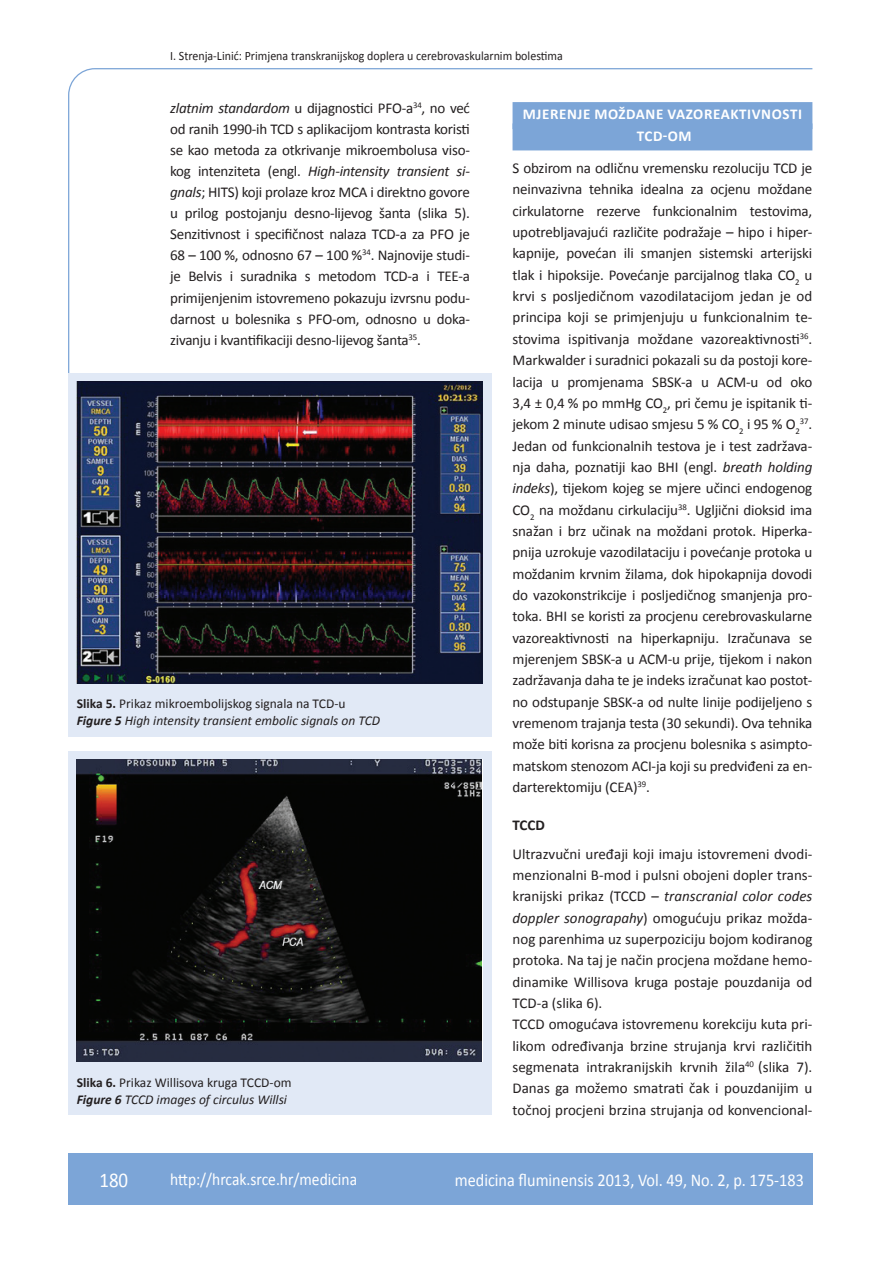
<style>
.page{position:relative;width:889px;height:1268px;background:#fff}
.page>*{position:absolute;margin:0;border:0;box-sizing:border-box;transform-origin:0 0}
.t1{font:21px "Calibri";color:#fff;scale:.9 1}
.t2{font:18px "Calibri";color:#fff;scale:.9 1}
.t3{font:17.25px "Calibri";color:#fff;scale:.9 1}
.t4{font:15px/21.3px "Calibri";color:#231f20;text-align:justify}
.t5{font:700 15px/21.3px "Calibri";letter-spacing:.04em;color:#fff}
.t6{font:700 15px "Calibri";color:#231f20}
.t7{font:italic 13.5px/16.5px "Calibri";color:#231f20}
.t8{font:13.5px/16.5px "Calibri";color:#231f20}
.t9{font:12.75px "Calibri";color:#231f20;scale:.94 1}
.t10{font:8.7px "Calibri";color:#231f20}
.s1{font-style:italic}
.s2{font-size:15px}
.s3{font-weight:700;font-style:normal}
.s4{font-style:normal}
.s5{font-weight:700}
.s6{font-weight:700;font-style:italic}
</style>
<div class="page">
<svg style="left:68px;top:68px;width:745px;height:308px"></svg>
<div style="left:68px;top:1152px;width:744px;height:51px;background:#7ca5d7"></div>
<div style="left:68px;top:373px;width:423px;height:363px;background:#e1e9f6"></div>
<img style="left:77px;top:381px;width:406px;height:302px">
<div style="left:68px;top:751px;width:423px;height:363px;background:#e1e9f6"></div>
<img style="left:77px;top:759px;width:404px;height:302px">
<div style="left:512px;top:102px;width:300px;height:27px;background:#7ca5d7"></div>
<div style="left:512px;top:123px;width:300px;height:27px;background:#7ca5d7"></div>
<p class="t9" style="left:170px;top:47px;width:419px">I. Strenja-Linić: Primjena transkranijskog doplera u cerebrovaskularnim bolestima</p>
<p class="t4" style="left:170px;top:97px;width:301px"><span class="s1">zlatnim standardom</span> u dijagnostici PFO-a<sup>34</sup>, no već od ranih 1990-ih TCD s aplikacijom kontrasta koristi se kao metoda za otkrivanje mikroembolusa viso&shy;kog intenziteta (engl. <span class="s1">High-intensity transient si&shy;gnals</span>; HITS) koji prolaze kroz MCA i direktno govore u prilog postojanju desno-lijevog šanta (slika 5).<br>Senzitivnost i specifičnost nalaza TCD-a za PFO je 68 – 100 %, odnosno 67 – 100 %<sup>34</sup>. Najnovije studi&shy;je Belvis i suradnika s metodom TCD-a i TEE-a primijenjenim istovremeno pokazuju izvrsnu podu&shy;darnost u bolesnika s PFO-om, odnosno u doka&shy;zivanju i kvantifikaciji desno-lijevog šanta<sup>35</sup>.</p>
<p class="t5" style="left:637px;top:103px;width:167px;text-indent:-114px">MJERENJE MOŽDANE VAZOREAKTIVNOSTI<br>TCD-om</p>
<p class="t4" style="left:512px;top:157px;width:301px">S obzirom na odličnu vremensku rezoluciju TCD je neinvazivna tehnika idealna za ocjenu moždane cirkulatorne rezerve funkcionalnim testovima, upotrebljavajući različite podražaje – hipo i hiper&shy;kapnije, povećan ili smanjen sistemski arterijski tlak i hipoksije. Povećanje parcijalnog tlaka CO<sub>2</sub> u krvi s posljedičnom vazodilatacijom jedan je od principa koji se primjenjuju u funkcionalnim te&shy;stovima ispitivanja moždane vazoreaktivnosti<sup>36</sup>.<br>Markwalder i suradnici pokazali su da postoji kore&shy;lacija u promjenama SBSK-a u ACM-u od oko 3,4 ± 0,4 % po mmHg CO<sub>2</sub>, pri čemu je ispitanik ti&shy;jekom 2 minute udisao smjesu 5 % CO<sub>2</sub> i 95 % O<sub>2</sub></p>
<p class="t10" style="left:800px;top:416px;width:14px">37<span class="s2">.</span></p>
<p class="t4" style="left:512px;top:434px;width:301px">Jedan od funkcionalnih testova je i test zadržava&shy;nja daha, poznatiji kao BHI (engl. <span class="s1">breath holding indeks</span>), tijekom kojeg se mjere učinci endogenog CO<sub>2</sub> na moždanu cirkulaciju<sup>38</sup>. Ugljični dioksid ima snažan i brz učinak na moždani protok. Hiperka&shy;pnija uzrokuje vazodilataciju i povećanje protoka u moždanim krvnim žilama, dok hipokapnija dovodi do vazokonstrikcije i posljedičnog smanjenja pro&shy;toka. BHI se koristi za procjenu cerebrovaskularne vazoreaktivnosti na hiperkapniju. Izračunava se mjerenjem SBSK-a u ACM-u prije, tijekom i nakon zadržavanja daha te je indeks izračunat kao postot&shy;no odstupanje SBSK-a od nulte linije podijeljeno s vremenom trajanja testa (30 sekundi). Ova tehnika može biti korisna za procjenu bolesnika s asimpto&shy;matskom stenozom ACI-ja koji su predviđeni za en&shy;darterektomiju (CEA)<sup>39</sup>.</p>
<p class="t6" style="left:512px;top:815px;width:34px">TCCD</p>
<p class="t4" style="left:512px;top:842px;width:301px;text-align:left">Ultrazvučni uređaji koji imaju istovremeni dvodi&shy;menzionalni B-mod i pulsni obojeni dopler trans&shy;kranijski prikaz (TCCD – <span class="s1">transcranial color codes doppler sonograpahy</span>) omogućuju prikaz možda&shy;nog parenhima uz superpoziciju bojom kodiranog protoka. Na taj je način procjena moždane hemo&shy;dinamike Willisova kruga postaje pouzdanija od TCD-a (slika 6).<br>TCCD omogućava istovremenu korekciju kuta pri&shy;likom određivanja brzine strujanja krvi različitih segmenata intrakranijskih krvnih žila<sup>40</sup> (slika 7).<br>Danas ga možemo smatrati čak i pouzdanijim u točnoj procjeni brzina strujanja od konvencional-</p>
<p class="t7" style="left:77px;top:695px;width:305px"><span class="s3">Slika 5.</span> <span class="s4">Prikaz mikroembolijskog signala na TCD-u<br></span><span class="s5">Figure 5</span> High intensity transient embolic signals on TCD</p>
<p class="t8" style="left:77px;top:1073px;width:216px"><span class="s5">Slika 6.</span> Prikaz Willisova kruga TCCD-om<br><span class="s6">Figure 6</span> <span class="s1">TCCD images of circulus Willsi</span></p>
<h1 class="t1" style="left:99px;top:1166px;width:33px">180</h1>
<p class="t3" style="left:170px;top:1167px;width:209px">http://hrcak.srce.hr/medicina</p>
<p class="t2" style="left:455px;top:1168px;width:389px">medicina fluminensis 2013, Vol. 49, No. 2, p. 175-183</p>
</div>
